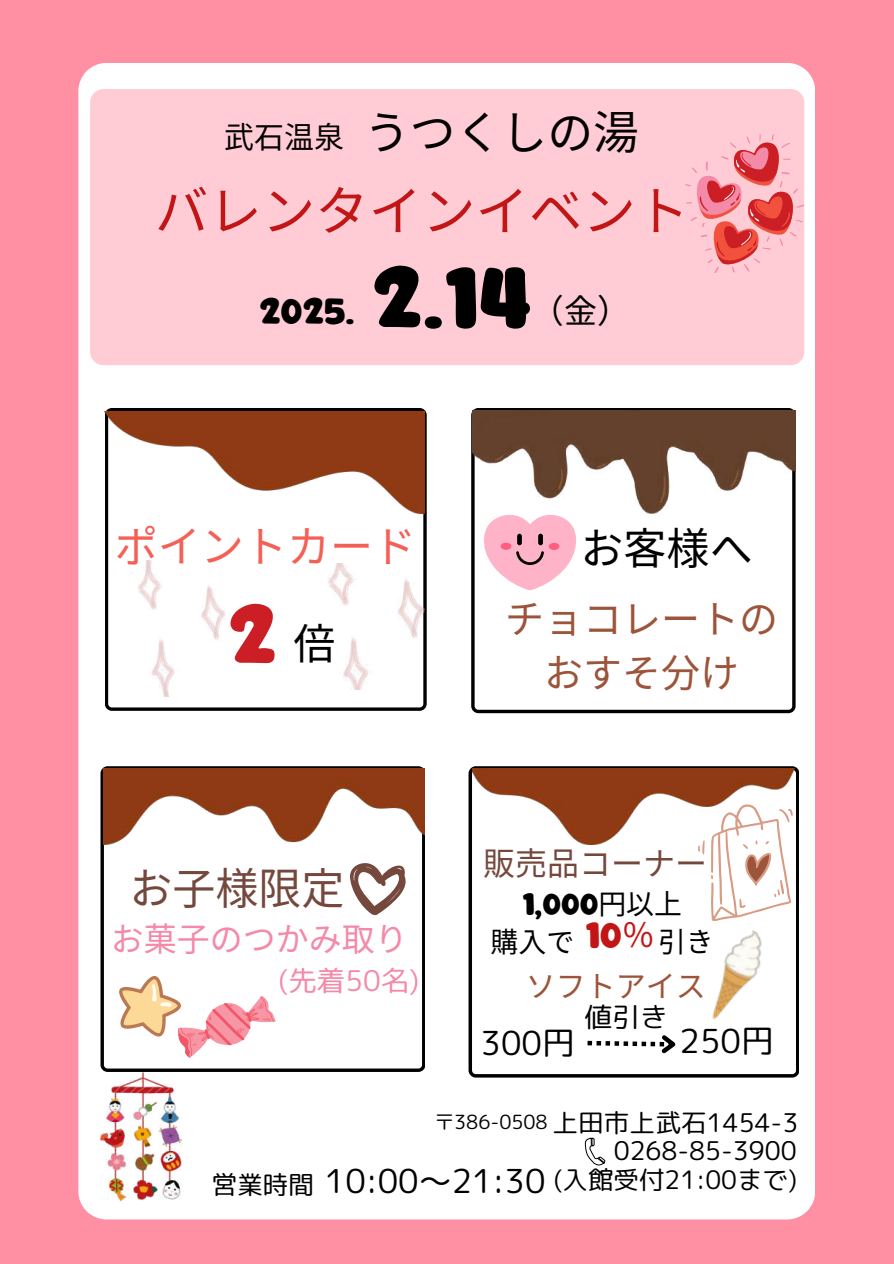
<style>
.page{position:relative;width:894px;height:1264px;background:#fff}
.page>*{position:absolute;margin:0;border:0;box-sizing:border-box;transform-origin:0 0}
.t1{font:78px "Mango";color:#000}
.t2{font:75px "Mango";color:#cc1e25}
.t3{font:53.4px "Noto Sans CJ Ksc";color:#c21616}
.t4{font:45.75px "Noto Sans CJ Ksc";color:#000}
.t5{font:43.05px "Noto Sans CJ Ksc";color:#f45f56}
.t6{font:43.05px "Noto Sans CJ Ksc";color:#75483e}
.t7{font:43.05px "Noto Sans CJ Ksc";color:#000}
.t8{font:39px/54px "Noto Sans CJ Ksc";color:#9c543a;text-align:center}
.t9{font:33px "Noto Sans CJ Ksc";color:#f489a8}
.t10{font:33px "rounded mplus 1 p regular";color:#000}
.t11{font:33px "Mango";color:#000}
.t12{font:33px "Noto Sans CJ Ksc";color:#000}
.t13{font:31.95px "Noto Sans CJ Ksc";color:#75483e}
.t14{font:30px "Noto Sans CJ Ksc";color:#9c543a}
.t15{font:30px "Noto Sans CJ Ksc";color:#000}
.t16{font:28.5px "rounded mplus 1 p regular";color:#f489a8}
.t17{font:27.9px "Mango";color:#000}
.t18{font:27.9px "Noto Sans CJ Ksc";color:#000}
.t19{font:27.6px "rounded mplus 1 p regular";color:#000}
.t20{font:25.65px/28.2px "rounded mplus 1 p regular";color:#000;text-align:right}
.t21{font:25.5px "rounded mplus 1 p regular";color:#000}
.t22{font:19.5px "rounded mplus 1 p regular";color:#000}
.s1{font-family:"Noto Sans CJ Ksc";font-size:42px;color:#000}
.s2{font-family:"Noto Sans CJ Ksc"}
.s3{font-size:33px}
</style>
<div class="page">
<div style="left:0;top:0;width:893px;height:1263px;background:#ff8fa3"></div>
<div style="left:78px;top:63px;width:737px;height:1156px;background:#fff"></div>
<div style="left:90px;top:89px;width:714px;height:276px;background:#ffccd5;border-radius:14px"></div>
<svg style="left:105px;top:408px;width:321px;height:302px;background:#ecebeb"></svg>
<div style="left:471px;top:408px;width:324px;height:305px;background:#fff"></div>
<div style="left:100px;top:766px;width:325px;height:305px;background:#fff"></div>
<div style="left:468px;top:766px;width:331px;height:311px;background:#fff"></div>
<svg style="left:480px;top:513px;width:100px;height:77px;background:#f8c4d2"></svg>
<img style="left:103px;top:768px;width:321px;height:76px">
<svg style="left:350px;top:862px;width:59px;height:53px;background:#c8b6b2"></svg>
<img style="left:472px;top:410px;width:323px;height:103px">
<img style="left:472px;top:768px;width:322px;height:76px">
<img style="left:104px;top:411px;width:320px;height:103px">
<svg style="left:685px;top:134px;width:119px;height:139px"></svg>
<img style="left:327px;top:563px;width:97px;height:126px">
<svg style="left:697px;top:840px;width:7px;height:14px"></svg>
<svg style="left:710px;top:804px;width:83px;height:117px;background:#f5e8e4"></svg>
<svg style="left:584px;top:1137px;width:21px;height:28px"></svg>
<img style="left:697px;top:924px;width:76px;height:102px">
<svg style="left:587px;top:1031px;width:93px;height:26px;background:#dfdfdf"></svg>
<img style="left:100px;top:1072px;width:81px;height:128px">
<svg style="left:118px;top:975px;width:158px;height:82px;background:#f9dcd6"></svg>
<img style="left:137px;top:560px;width:88px;height:136px">
<p class="t15" style="left:224px;top:113px;width:119px">武石温泉</p>
<h3 class="t4" style="left:364px;top:96px;width:276px">うつくしの湯</h3>
<h3 class="t3" style="left:155px;top:168px;width:535px">バレンタインイベント</h3>
<p class="t11" style="left:259px;top:297px;width:97px">2025.</p>
<h1 class="t1" style="left:372px;top:265px;width:161px">2.14</h1>
<p class="t12" style="left:531px;top:285px;width:100px">（金）</p>
<h3 class="t5" style="left:115px;top:512px;width:303px">ポイントカード</h3>
<h3 class="t7" style="left:580px;top:514px;width:174px">お客様へ</h3>
<h2 class="t2" style="left:228px;top:603px;width:106px">2 <span class="s1">倍</span></h2>
<h3 class="t8" style="left:505px;top:589px;width:274px">チョコレートのおすそ分け</h3>
<h3 class="t6" style="left:129px;top:853px;width:213px">お子様限定</h3>
<p class="t9" style="left:111px;top:912px;width:298px">お菓子のつかみ取り</p>
<p class="t16" style="left:278px;top:959px;width:143px">(先着50名)</p>
<p class="t13" style="left:483px;top:838px;width:225px">販売品コーナー</p>
<p class="t17" style="left:522px;top:891px;width:161px">1,000<span class="s2">円以上</span></p>
<p class="t18" style="left:490px;top:919px;width:225px">購入で <sup>10</sup><sup>％</sup>引き</p>
<p class="t14" style="left:525px;top:962px;width:181px">ソフトアイス</p>
<p class="t19" style="left:584px;top:996px;width:84px">値引き</p>
<p class="t10" style="left:480px;top:1019px;width:96px">300円</p>
<p class="t10" style="left:679px;top:1017px;width:96px">250円</p>
<p class="t20" style="left:552px;top:1108px;width:247px">上田市上武石1454-3<br>0268-85-3900</p>
<p class="t22" style="left:434px;top:1107px;width:114px">〒386-0508</p>
<p class="t21" style="left:212px;top:1161px;width:586px">営業時間 <span class="s3">10:00～21:30</span> (入館受付21:00まで)</p>
</div>
